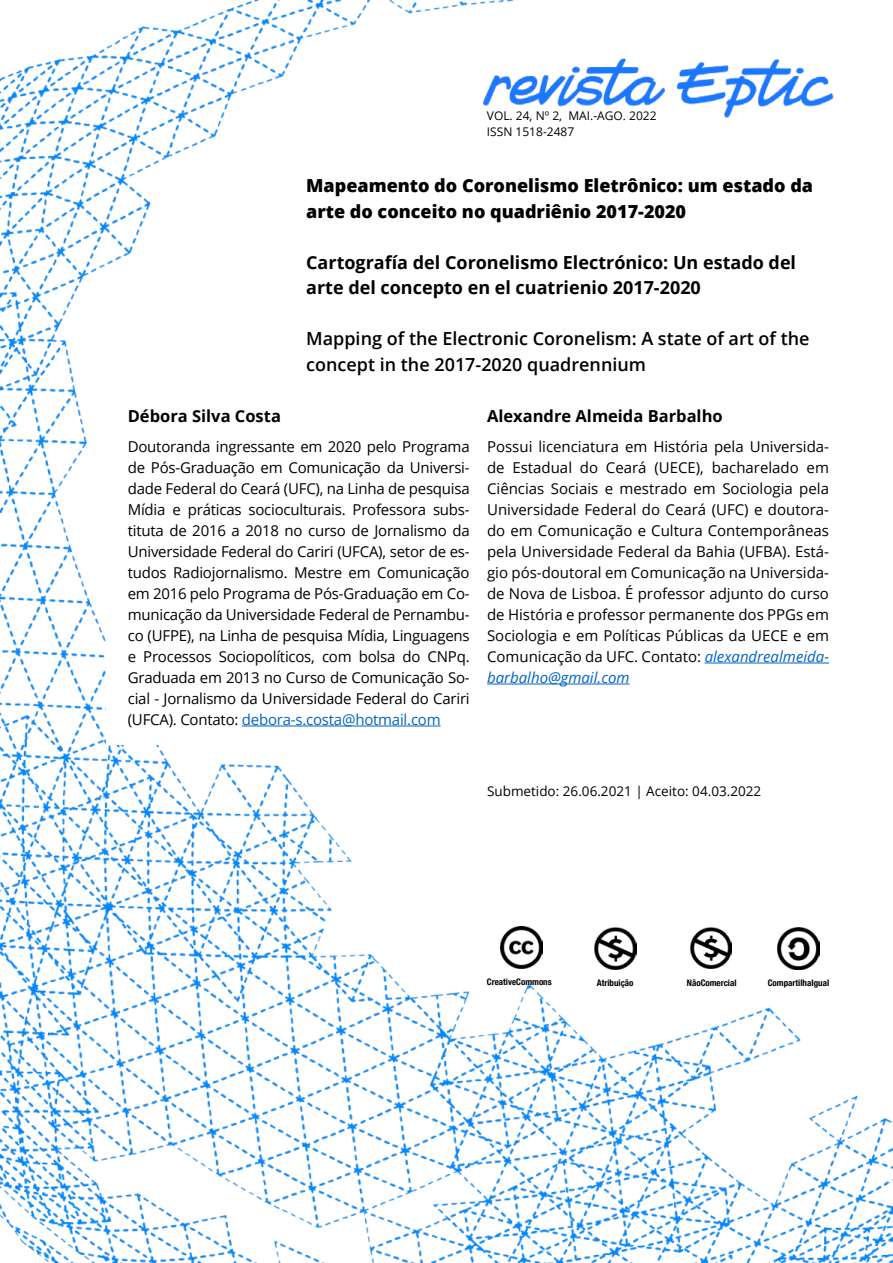
<style>
.page{position:relative;width:893px;height:1263px;background:#fff}
.page>*{position:absolute;margin:0;border:0;box-sizing:border-box;transform-origin:0 0}
.t1{font:700 18px/25.5px "Open Sans";color:#000}
.t2{font:600 18px/25.5px "Open Sans";color:#000}
.t3{font:800 18px/25.5px "Open Sans";color:#000}
.t4{font:700 16.5px "Open Sans";color:#000}
.t5{font:15px/21px "Open Sans";letter-spacing:-.005em;color:#000;text-align:justify}
.t6{font:13.5px "Open Sans";color:#000}
.t7{font:12px/16.5px "Open Sans";color:#000}
.t8{font:700 condensed 9px "Helvetica Neue";color:#000}
.s1{color:#0063c5}
.s2{font-style:italic;color:#0063c5}
</style>
<div class="page">
<img style="left:0;top:0;width:893px;height:1263px">
<img style="left:470px;top:49px;width:380px;height:74px">
<img style="left:500px;top:927px;width:42px;height:42px">
<img style="left:595px;top:927px;width:41px;height:42px">
<img style="left:777px;top:927px;width:42px;height:42px">
<img style="left:690px;top:927px;width:42px;height:42px">
<div style="left:106px;top:604px;width:756px;height:140px;background:#fff"></div>
<hr style="left:242px;top:726px;width:199px;height:1px;background:#0063c5">
<hr style="left:705px;top:663px;width:124px;height:1px;background:#0063c5">
<hr style="left:487px;top:684px;width:143px;height:1px;background:#0063c5">
<p class="t7" style="left:487px;top:107px;width:171px">VOL. 24, Nº 2, MAI.-AGO. 2022<br>ISSN 1518-2487</p>
<p class="t3" style="left:306px;top:172px;width:508px">Mapeamento do Coronelismo Eletrônico: um estado da arte do conceito no quadriênio 2017-2020</p>
<p class="t1" style="left:306px;top:249px;width:491px">Cartografía del Coronelismo Electrónico: Un estado del arte del concepto en el cuatrienio 2017-2020</p>
<p class="t2" style="left:306px;top:326px;width:505px">Mapping of the Electronic Coronelism: A state of art of the concept in the 2017-2020 quadrennium</p>
<p class="t4" style="left:128px;top:405px;width:155px">Débora Silva Costa</p>
<p class="t5" style="left:128px;top:435px;width:343px">Doutoranda ingressante em 2020 pelo Programa de Pós-Graduação em Comunicação da Universi&shy;dade Federal do Ceará (UFC), na Linha de pesquisa Mídia e práticas socioculturais. Professora subs&shy;tituta de 2016 a 2018 no curso de Jornalismo da Universidade Federal do Cariri (UFCA), setor de es&shy;tudos Radiojornalismo. Mestre em Comunicação em 2016 pelo Programa de Pós-Graduação em Co&shy;municação da Universidade Federal de Pernambu&shy;co (UFPE), na Linha de pesquisa Mídia, Linguagens e Processos Sociopolíticos, com bolsa do CNPq.<br>Graduada em 2013 no Curso de Comunicação So&shy;cial - Jornalismo da Universidade Federal do Cariri (UFCA). Contato: <span class="s1">debora-s.costa@hotmail.com</span></p>
<p class="t4" style="left:487px;top:405px;width:237px">Alexandre Almeida Barbalho</p>
<p class="t5" style="left:487px;top:435px;width:343px">Possui licenciatura em História pela Universida&shy;de Estadual do Ceará (UECE), bacharelado em Ciências Sociais e mestrado em Sociologia pela Universidade Federal do Ceará (UFC) e doutora&shy;do em Comunicação e Cultura Contemporâneas pela Universidade Federal da Bahia (UFBA). Está&shy;gio pós-doutoral em Comunicação na Universida&shy;de Nova de Lisboa. É professor adjunto do curso de História e professor permanente dos PPGs em Sociologia e em Políticas Públicas da UECE e em Comunicação da UFC. Contato: <span class="s2">alexandrealmeida&shy;barbalho@gmail.com</span></p>
<p class="t6" style="left:487px;top:782px;width:276px">Submetido: 26.06.2021 | Aceito: 04.03.2022</p>
<p class="t8" style="left:487px;top:975px;width:66px">CreativeCommons</p>
<p class="t8" style="left:597px;top:975px;width:38px">Atribuição</p>
<p class="t8" style="left:687px;top:975px;width:51px">NãoComercial</p>
<p class="t8" style="left:768px;top:975px;width:63px">CompartilhaIgual</p>
</div>
